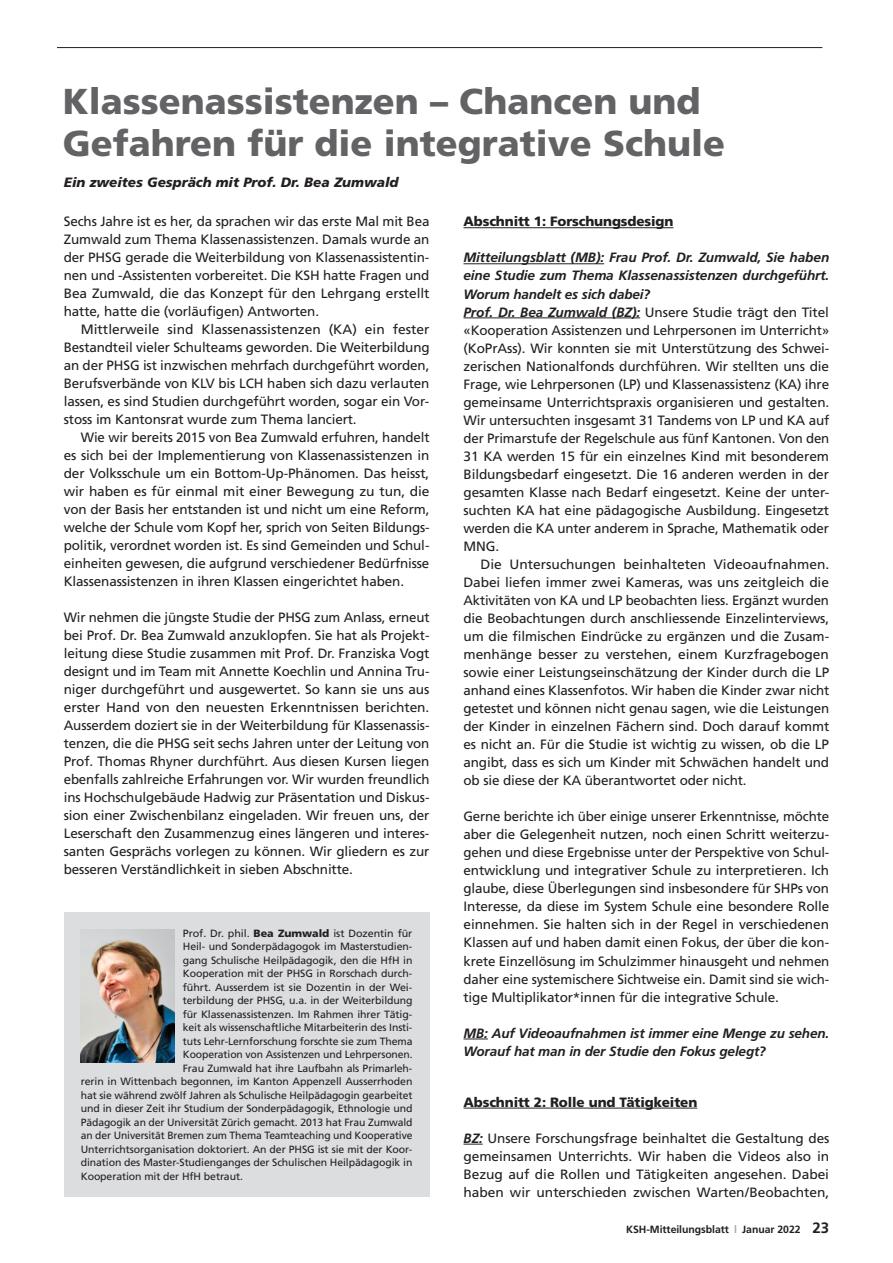
<style>
.page{position:relative;width:893px;height:1263px;background:#fff}
.page>*{position:absolute;margin:0;border:0;box-sizing:border-box;transform-origin:0 0}
.t1{font:900 36px/42px "Frutiger LT Std";color:#636366}
.t2{font:13.5px/18px "Frutiger LT Std";letter-spacing:-.01em;color:#231f20;text-align:justify}
.t3{font:italic 700 13.5px/18px "Frutiger LT Std";letter-spacing:-.01em;color:#231f20}
.t4{font:900 13.5px "Frutiger LT Std";letter-spacing:-.01em;color:#231f20}
.t5{font:italic 900 13.5px "Frutiger LT Std";color:#231f20}
.t6{font:10.5px "Frutiger LT Std";letter-spacing:-.01em;color:#231f20}
.t7{font:700 10.5px "Frutiger LT Std";letter-spacing:-.005em;color:#231f20}
.s1{font-weight:900}
.s2{font-weight:700;font-style:italic}
.s3{color:#a8a9ad}
.s4{font-size:15px}
</style>
<div class="page">
<hr style="left:57px;top:47px;width:765px;height:1px;background:#231f20">
<hr style="left:463px;top:227px;width:210px;height:1px;background:#231f20">
<hr style="left:463px;top:263px;width:141px;height:1px;background:#231f20">
<hr style="left:463px;top:317px;width:177px;height:1px;background:#231f20">
<svg style="left:463px;top:1039px;width:25px;height:1px"></svg>
<hr style="left:463px;top:1108px;width:234px;height:1px;background:#231f20">
<svg style="left:463px;top:1144px;width:20px;height:1px"></svg>
<div style="left:64px;top:912px;width:365px;height:285px;background:#dcdddf"></div>
<img style="left:81px;top:929px;width:93px;height:133px">
<h1 class="t1" style="left:63px;top:81px;width:664px">Klassenassistenzen – Chancen und<br>Gefahren für die integrative Schule</h1>
<p class="t5" style="left:64px;top:174px;width:336px">Ein zweites Gespräch mit Prof. Dr. Bea Zumwald</p>
<p class="t2" style="left:64px;top:213px;width:367px">Sechs Jahre ist es her, da sprachen wir das erste Mal mit Bea Zumwald zum Thema Klassenassistenzen. Damals wurde an der PHSG gerade die Weiterbildung von Klassenassistentin&shy;nen und -Assistenten vorbereitet. Die KSH hatte Fragen und Bea Zumwald, die das Konzept für den Lehrgang erstellt hatte, hatte die (vorläufigen) Antworten.</p>
<p class="t2" style="left:64px;top:321px;width:367px;text-indent:17px">Mittlerweile sind Klassenassistenzen (KA) ein fester Bestandteil vieler Schulteams geworden. Die Weiterbildung an der PHSG ist inzwischen mehrfach durchgeführt worden, Berufsverbände von KLV bis LCH haben sich dazu verlauten lassen, es sind Studien durchgeführt worden, sogar ein Vor&shy;stoss im Kantonsrat wurde zum Thema lanciert.</p>
<p class="t2" style="left:64px;top:429px;width:367px;text-indent:17px">Wie wir bereits 2015 von Bea Zumwald erfuhren, handelt es sich bei der Implementierung von Klassenassistenzen in der Volksschule um ein Bottom-Up-Phänomen. Das heisst, wir haben es für einmal mit einer Bewegung zu tun, die von der Basis her entstanden ist und nicht um eine Reform, welche der Schule vom Kopf her, sprich von Seiten Bildungs&shy;politik, verordnet worden ist. Es sind Gemeinden und Schul&shy;einheiten gewesen, die aufgrund verschiedener Bedürfnisse Klassenassistenzen in ihren Klassen eingerichtet haben.</p>
<p class="t2" style="left:64px;top:609px;width:367px">Wir nehmen die jüngste Studie der PHSG zum Anlass, erneut bei Prof. Dr. Bea Zumwald anzuklopfen. Sie hat als Projekt&shy;leitung diese Studie zusammen mit Prof. Dr. Franziska Vogt designt und im Team mit Annette Koechlin und Annina Tru&shy;niger durchgeführt und ausgewertet. So kann sie uns aus erster Hand von den neuesten Erkenntnissen berichten.<br>Ausserdem doziert sie in der Weiterbildung für Klassenassis&shy;tenzen, die die PHSG seit sechs Jahren unter der Leitung von Prof. Thomas Rhyner durchführt. Aus diesen Kursen liegen ebenfalls zahlreiche Erfahrungen vor. Wir wurden freundlich ins Hochschulgebäude Hadwig zur Präsentation und Diskus&shy;sion einer Zwischenbilanz eingeladen. Wir freuen uns, der Leserschaft den Zusammenzug eines längeren und interes&shy;santen Gesprächs vorlegen zu können. Wir gliedern es zur besseren Verständlichkeit in sieben Abschnitte.</p>
<p class="t6" style="left:183px;top:927px;width:231px">Prof. Dr. phil. <span class="s1">Bea Zumwald</span> ist Dozentin für</p>
<p class="t6" style="left:183px;top:940px;width:231px">Heil- und Sonderpädagogok im Masterstudien-</p>
<p class="t6" style="left:183px;top:954px;width:231px">gang Schulische Heilpädagogik, den die HfH in</p>
<p class="t6" style="left:183px;top:967px;width:231px">Kooperation mit der PHSG in Rorschach durch-</p>
<p class="t6" style="left:183px;top:981px;width:231px">führt. Ausserdem ist sie Dozentin in der Wei-</p>
<p class="t6" style="left:183px;top:994px;width:231px">terbildung der PHSG, u.a. in der Weiterbildung</p>
<p class="t6" style="left:183px;top:1008px;width:231px">für Klassenassistenzen. Im Rahmen ihrer Tätig-</p>
<p class="t6" style="left:183px;top:1021px;width:231px">keit als wissenschaftliche Mitarbeiterin des Insti-</p>
<p class="t6" style="left:183px;top:1035px;width:231px">tuts Lehr-Lernforschung forschte sie zum Thema</p>
<p class="t6" style="left:183px;top:1048px;width:231px">Kooperation von Assistenzen und Lehrpersonen.</p>
<p class="t6" style="left:183px;top:1062px;width:231px">Frau Zumwald hat ihre Laufbahn als Primarleh-</p>
<p class="t6" style="left:81px;top:1075px;width:333px">rerin in Wittenbach begonnen, im Kanton Appenzell Ausserrhoden</p>
<p class="t6" style="left:81px;top:1089px;width:333px">hat sie während zwölf Jahren als Schulische Heilpädagogin gearbeitet</p>
<p class="t6" style="left:81px;top:1102px;width:333px">und in dieser Zeit ihr Studium der Sonderpädagogik, Ethnologie und</p>
<p class="t6" style="left:81px;top:1116px;width:333px">Pädagogik an der Universität Zürich gemacht. 2013 hat Frau Zumwald</p>
<p class="t6" style="left:81px;top:1129px;width:333px">an der Universität Bremen zum Thema Teamteaching und Kooperative</p>
<p class="t6" style="left:81px;top:1143px;width:333px">Unterrichtsorganisation doktoriert. An der PHSG ist sie mit der Koor-</p>
<p class="t6" style="left:81px;top:1156px;width:333px">dination des Master-Studienganges der Schulischen Heilpädagogik in</p>
<p class="t6" style="left:81px;top:1170px;width:164px">Kooperation mit der HfH betraut.</p>
<p class="t4" style="left:463px;top:213px;width:211px">Abschnitt 1: Forschungsdesign</p>
<p class="t2" style="left:463px;top:249px;width:367px;text-align:left"><span class="s2">Mitteilungsblatt (MB): Frau Prof. Dr. Zumwald, Sie haben eine Studie zum Thema Klassenassistenzen durchgeführt.<br>Worum handelt es sich dabei?<br>Prof. Dr. Bea Zumwald (BZ):</span> Unsere Studie trägt den Titel «Kooperation Assistenzen und Lehrpersonen im Unterricht» (KoPrAss). Wir konnten sie mit Unterstützung des Schwei&shy;zerischen Nationalfonds durchführen. Wir stellten uns die Frage, wie Lehrpersonen (LP) und Klassenassistenz (KA) ihre gemeinsame Unterrichtspraxis organisieren und gestalten.<br>Wir untersuchten insgesamt 31 Tandems von LP und KA auf der Primarstufe der Regelschule aus fünf Kantonen. Von den 31 KA werden 15 für ein einzelnes Kind mit besonderem Bildungsbedarf eingesetzt. Die 16 anderen werden in der gesamten Klasse nach Bedarf eingesetzt. Keine der unter&shy;suchten KA hat eine pädagogische Ausbildung. Eingesetzt werden die KA unter anderem in Sprache, Mathematik oder MNG.</p>
<p class="t2" style="left:463px;top:555px;width:367px;text-indent:17px">Die Untersuchungen beinhalteten Videoaufnahmen.<br>Dabei liefen immer zwei Kameras, was uns zeitgleich die Aktivitäten von KA und LP beobachten liess. Ergänzt wurden die Beobachtungen durch anschliessende Einzelinterviews, um die filmischen Eindrücke zu ergänzen und die Zusam&shy;menhänge besser zu verstehen, einem Kurzfragebogen sowie einer Leistungseinschätzung der Kinder durch die LP anhand eines Klassenfotos. Wir haben die Kinder zwar nicht getestet und können nicht genau sagen, wie die Leistungen der Kinder in einzelnen Fächern sind. Doch darauf kommt es nicht an. Für die Studie ist wichtig zu wissen, ob die LP angibt, dass es sich um Kinder mit Schwächen handelt und ob sie diese der KA überantwortet oder nicht.</p>
<p class="t2" style="left:463px;top:808px;width:367px">Gerne berichte ich über einige unserer Erkenntnisse, möchte aber die Gelegenheit nutzen, noch einen Schritt weiterzu&shy;gehen und diese Ergebnisse unter der Perspektive von Schul&shy;entwicklung und integrativer Schule zu interpretieren. Ich glaube, diese Überlegungen sind insbesondere für SHPs von Interesse, da diese im System Schule eine besondere Rolle einnehmen. Sie halten sich in der Regel in verschiedenen Klassen auf und haben damit einen Fokus, der über die kon&shy;krete Einzellösung im Schulzimmer hinausgeht und nehmen daher eine systemischere Sichtweise ein. Damit sind sie wich&shy;tige Multiplikator*innen für die integrative Schule.</p>
<p class="t3" style="left:463px;top:1024px;width:367px">MB: Auf Videoaufnahmen ist immer eine Menge zu sehen.<br>Worauf hat man in der Studie den Fokus gelegt?</p>
<p class="t4" style="left:463px;top:1094px;width:235px">Abschnitt 2: Rolle und Tätigkeiten</p>
<p class="t2" style="left:463px;top:1129px;width:367px"><span class="s2">BZ:</span> Unsere Forschungsfrage beinhaltet die Gestaltung des gemeinsamen Unterrichts. Wir haben die Videos also in Bezug auf die Rollen und Tätigkeiten angesehen. Dabei haben wir unterschieden zwischen Warten/Beobachten,</p>
<p class="t7" style="left:626px;top:1223px;width:205px">KSH-Mitteilungsblatt <span class="s3">l</span> Januar 2022 <span class="s4">23</span></p>
</div>
